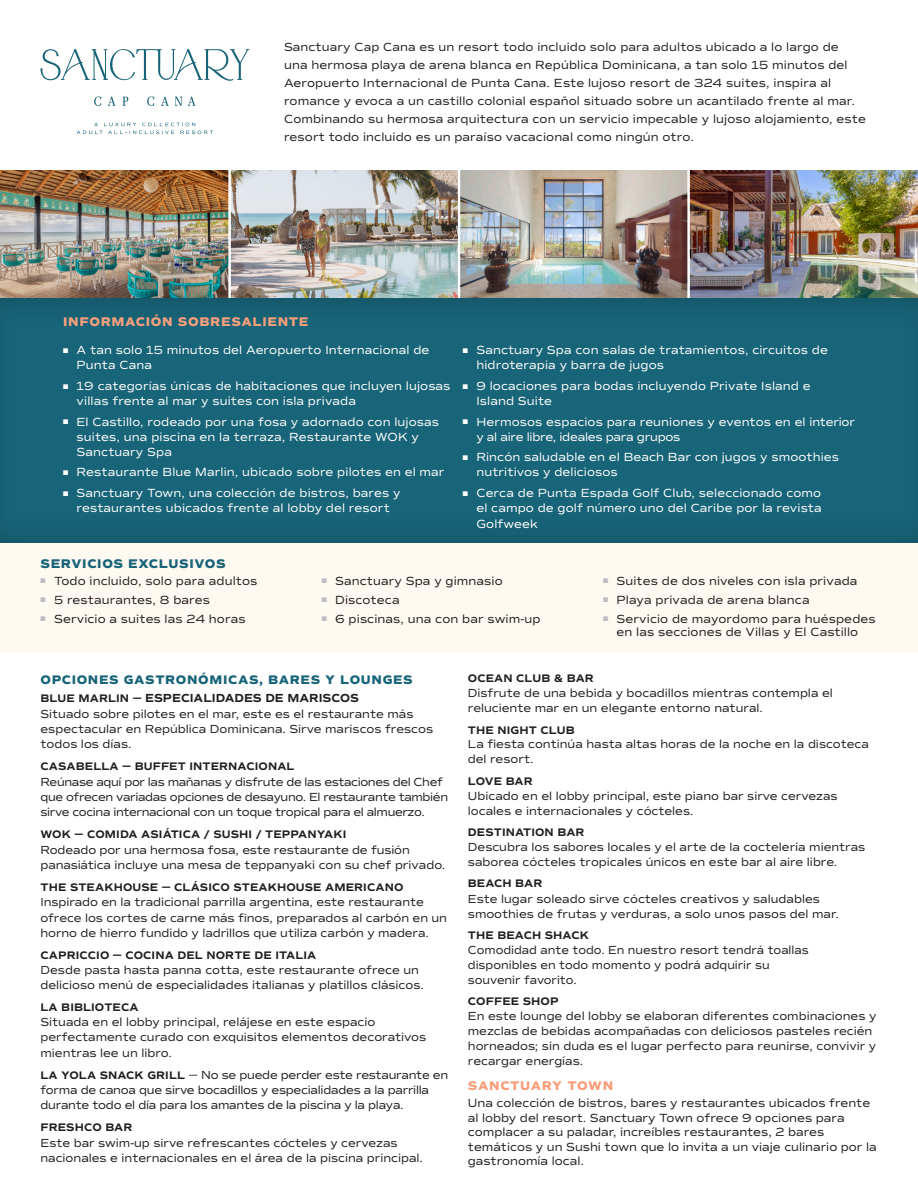
<style>
.page{position:relative;width:918px;height:1188px;background:#fff}
.page>*{position:absolute;margin:0;border:0;box-sizing:border-box;transform-origin:0 0}
.KO_Subheads{font:800 12.75px "Commuters Sans";letter-spacing:.05em;color:#f79f7c}
.HEAD1{font:800 12.75px "Commuters Sans";letter-spacing:.05em;color:#186478}
.Blue_Subheads{font:800 12.75px "Commuters Sans";letter-spacing:.05em;color:#f79f7c}
.Blue_Subheads-2{font:800 12.6px "Commuters Sans";letter-spacing:.05em;color:#186478}
.t1{font:12px/15px "Commuters Sans";letter-spacing:.01em;color:#fff}
.Top_Intro{font:12px/18px "Commuters Sans";letter-spacing:.01em;color:#231f20;text-align:center}
.Paragraph{font:12px/14.4px "Commuters Sans";color:#231f20}
.Restaurant_List{font:11.85px/15.3px "Commuters Sans";color:#231f20}
.Restaurant_List-2{font:11.85px/15.3px "Commuters Sans";letter-spacing:-.03em;color:#231f20}
.Restaurant_List-3{font:11.85px/15.3px "Commuters Sans";letter-spacing:-.02em;color:#231f20}
.Restaurant_Names{font:700 11.85px "Commuters Sans";color:#231f20}
.Restaurant_Names-2{font:700 11.1px "Commuters Sans";letter-spacing:.01em;color:#231f20}
.Restaurant_List-4{font:700 11.1px "Commuters Sans";letter-spacing:.01em;color:#231f20}
.s1{color:#bcbdc0}
.s2{font-size:11.1px}
.s3{font-weight:700;font-size:11.1px}
</style>
<div class="page">
<img style="left:0;top:170px;width:918px;height:126px">
<div style="left:0;top:543px;width:918px;height:109px;background:#fef9f1"></div>
<div style="left:0;top:296px;width:918px;height:247px;background:#186478"></div>
<svg style="left:41px;top:49px;width:208px;height:32px"></svg>
<svg style="left:94px;top:97px;width:7px;height:9px"></svg>
<svg style="left:147px;top:97px;width:7px;height:9px"></svg>
<svg style="left:108px;top:96px;width:8px;height:10px"></svg>
<svg style="left:123px;top:97px;width:5px;height:9px"></svg>
<svg style="left:161px;top:96px;width:8px;height:10px"></svg>
<svg style="left:175px;top:97px;width:7px;height:9px"></svg>
<svg style="left:188px;top:96px;width:8px;height:10px"></svg>
<svg style="left:77px;top:123px;width:136px;height:11px"></svg>
<p class="Top_Intro" style="left:284px;top:38px;width:583px;text-align:left">Sanctuary Cap Cana es un resort todo incluido solo para adultos ubicado a lo largo de<br>una hermosa playa de arena blanca en República Dominicana, a tan solo 15 minutos del Aeropuerto Internacional de Punta Cana. Este lujoso resort de 324 suites, inspira al romance y evoca a un castillo colonial español situado sobre un acantilado frente al mar.<br>Combinando su hermosa arquitectura con un servicio impecable y lujoso alojamiento, este resort todo incluido es un paraíso vacacional como ningún otro.</p>
<p class="KO_Subheads" style="left:63px;top:314px;width:247px">INFORMACIÓN SOBRESALIENTE</p>
<p class="t1" style="left:77px;top:343px;width:354px;text-indent:-14px">■ A tan solo 15 minutos del Aeropuerto Internacional de<br>Punta Cana</p>
<p class="t1" style="left:77px;top:379px;width:375px;text-indent:-14px">■ 19 categorías únicas de habitaciones que incluyen lujosas villas frente al mar y suites con isla privada</p>
<p class="t1" style="left:77px;top:414px;width:364px;text-indent:-14px">■ El Castillo, rodeado por una fosa y adornado con lujosas suites, una piscina en la terraza, Restaurante WOK y<br>Sanctuary Spa</p>
<p class="t1" style="left:63px;top:465px;width:383px">■ Restaurante Blue Marlin, ubicado sobre pilotes en el mar</p>
<p class="t1" style="left:63px;top:486px;width:339px;text-align:center">■ Sanctuary Town, una colección de bistros, bares y restaurantes ubicados frente al lobby del resort</p>
<p class="t1" style="left:476px;top:343px;width:353px;text-indent:-14px">■ Sanctuary Spa con salas de tratamientos, circuitos de hidroterapia y barra de jugos</p>
<p class="t1" style="left:476px;top:379px;width:336px;text-indent:-14px">■ 9 locaciones para bodas incluyendo Private Island e<br>Island Suite</p>
<p class="t1" style="left:476px;top:414px;width:380px;text-indent:-14px">■ Hermosos espacios para reuniones y eventos en el interior y al aire libre, ideales para grupos</p>
<p class="t1" style="left:476px;top:450px;width:364px;text-indent:-14px">■ Rincón saludable en el Beach Bar con jugos y smoothies nutritivos y deliciosos</p>
<p class="t1" style="left:476px;top:485px;width:347px;text-align:justify;text-indent:-14px">■ Cerca de Punta Espada Golf Club, seleccionado como el campo de golf número uno del Caribe por la revista Golfweek</p>
<p class="HEAD1" style="left:40px;top:555px;width:187px">SERVICIOS EXCLUSIVOS</p>
<p class="Top_Intro" style="left:40px;top:571px;width:218px"><span class="s1">■</span> Todo incluido, solo para adultos</p>
<p class="Top_Intro" style="left:40px;top:591px;width:171px"><span class="s1">■</span> 5 restaurantes, 8 bares</p>
<p class="Top_Intro" style="left:40px;top:610px;width:207px"><span class="s1">■</span> Servicio a suites las 24 horas</p>
<p class="Top_Intro" style="left:322px;top:571px;width:183px"><span class="s1">■</span> Sanctuary Spa y gimnasio</p>
<p class="Top_Intro" style="left:322px;top:591px;width:79px"><span class="s1">■</span> Discoteca</p>
<p class="Top_Intro" style="left:322px;top:610px;width:220px"><span class="s1">■</span> 6 piscinas, una con bar swim-up</p>
<p class="Top_Intro" style="left:603px;top:571px;width:256px"><span class="s1">■</span> Suites de dos niveles con isla privada</p>
<p class="Top_Intro" style="left:603px;top:591px;width:208px"><span class="s1">■</span> Playa privada de arena blanca</p>
<p class="Top_Intro" style="left:603px;top:612px;width:274px;line-height:13.5px"><span class="s1">■</span> Servicio de mayordomo para huéspedes en las secciones de Villas y El Castillo</p>
<p class="Blue_Subheads-2" style="left:40px;top:672px;width:374px">OPCIONES GASTRONÓMICAS, BARES Y LOUNGES</p>
<p class="Restaurant_Names" style="left:40px;top:691px;width:320px"><span class="s2">BLUE MARLIN —</span> ESPECIALIDADES DE MARISCOS</p>
<p class="Restaurant_List" style="left:40px;top:706px;width:394px">Situado sobre pilotes en el mar, este es el restaurante más espectacular en República Dominicana. Sirve mariscos frescos todos los días.</p>
<p class="Restaurant_Names-2" style="left:40px;top:760px;width:256px">CASABELLA — BUFFET INTERNACIONAL</p>
<p class="Restaurant_List-2" style="left:40px;top:774px;width:409px">Reúnase aquí por las mañanas y disfrute de las estaciones del Chef que ofrecen variadas opciones de desayuno. El restaurante también sirve cocina internacional con un toque tropical para el almuerzo.</p>
<p class="Restaurant_Names-2" style="left:40px;top:828px;width:308px">WOK — COMIDA ASIÁTICA / SUSHI / TEPPANYAKI</p>
<p class="Restaurant_List" style="left:40px;top:842px;width:406px">Rodeado por una hermosa fosa, este restaurante de fusión panasiática incluye una mesa de teppanyaki con su chef privado.</p>
<p class="Restaurant_Names-2" style="left:40px;top:880px;width:365px">THE STEAKHOUSE — CLÁSICO STEAKHOUSE AMERICANO</p>
<p class="Restaurant_List" style="left:40px;top:895px;width:408px">Inspirado en la tradicional parrilla argentina, este restaurante ofrece los cortes de carne más finos, preparados al carbón en un horno de hierro fundido y ladrillos que utiliza carbón y madera.</p>
<p class="Restaurant_List-4" style="left:40px;top:948px;width:277px">CAPRICCIO — COCINA DEL NORTE DE ITALIA</p>
<p class="Restaurant_List" style="left:40px;top:962px;width:385px">Desde pasta hasta panna cotta, este restaurante ofrece un delicioso menú de especialidades italianas y platillos clásicos.</p>
<p class="Restaurant_Names-2" style="left:40px;top:1000px;width:100px">LA BIBLIOTECA</p>
<p class="Restaurant_List" style="left:40px;top:1014px;width:387px">Situada en el lobby principal, relájese en este espacio perfectamente curado con exquisitos elementos decorativos mientras lee un libro.</p>
<p class="Restaurant_List-3" style="left:40px;top:1067px;width:409px"><span class="s3">LA YOLA SNACK GRILL</span> <span class="s2">—</span> No se puede perder este restaurante en forma de canoa que sirve bocadillos y especialidades a la parrilla durante todo el día para los amantes de la piscina y la playa.</p>
<p class="Restaurant_Names-2" style="left:40px;top:1121px;width:93px">FRESHCO BAR</p>
<p class="Restaurant_List" style="left:40px;top:1135px;width:384px">Este bar swim-up sirve refrescantes cócteles y cervezas nacionales e internacionales en el área de la piscina principal.</p>
<p class="Restaurant_Names-2" style="left:468px;top:672px;width:127px">OCEAN CLUB &amp; BAR</p>
<p class="Restaurant_List" style="left:468px;top:686px;width:366px;line-height:14.9px">Disfrute de una bebida y bocadillos mientras contempla el reluciente mar en un elegante entorno natural.</p>
<p class="Restaurant_Names-2" style="left:468px;top:723px;width:108px">THE NIGHT CLUB</p>
<p class="Restaurant_List" style="left:468px;top:737px;width:403px;line-height:14.9px">La fiesta continúa hasta altas horas de la noche en la discoteca del resort.</p>
<p class="Restaurant_Names-2" style="left:468px;top:774px;width:66px">LOVE BAR</p>
<p class="Restaurant_List" style="left:468px;top:788px;width:371px;line-height:14.9px">Ubicado en el lobby principal, este piano bar sirve cervezas locales e internacionales y cócteles.</p>
<p class="Restaurant_Names-2" style="left:468px;top:825px;width:118px">DESTINATION BAR</p>
<p class="Restaurant_List" style="left:468px;top:839px;width:399px;line-height:14.9px">Descubra los sabores locales y el arte de la coctelería mientras saborea cócteles tropicales únicos en este bar al aire libre.</p>
<p class="Restaurant_List-4" style="left:468px;top:877px;width:76px">BEACH BAR</p>
<p class="Restaurant_List" style="left:468px;top:892px;width:373px;line-height:14.7px">Este lugar soleado sirve cócteles creativos y saludables smoothies de frutas y verduras, a solo unos pasos del mar.</p>
<p class="Restaurant_Names-2" style="left:468px;top:929px;width:123px">THE BEACH SHACK</p>
<p class="Restaurant_List" style="left:468px;top:943px;width:342px;line-height:14.9px">Comodidad ante todo. En nuestro resort tendrá toallas disponibles en todo momento y podrá adquirir su souvenir favorito.</p>
<p class="Restaurant_Names-2" style="left:468px;top:995px;width:92px">COFFEE SHOP</p>
<p class="Restaurant_List" style="left:468px;top:1009px;width:410px;line-height:14.7px">En este lounge del lobby se elaboran diferentes combinaciones y mezclas de bebidas acompañadas con deliciosos pasteles recién horneados; sin duda es el lugar perfecto para reunirse, convivir y recargar energías.</p>
<p class="Blue_Subheads" style="left:468px;top:1077px;width:147px">SANCTUARY TOWN</p>
<p class="Paragraph" style="left:468px;top:1096px;width:410px">Una colección de bistros, bares y restaurantes ubicados frente al lobby del resort. Sanctuary Town ofrece 9 opciones para complacer a su paladar, increíbles restaurantes, 2 bares temáticos y un Sushi town que lo invita a un viaje culinario por la gastronomía local.</p>
</div>
